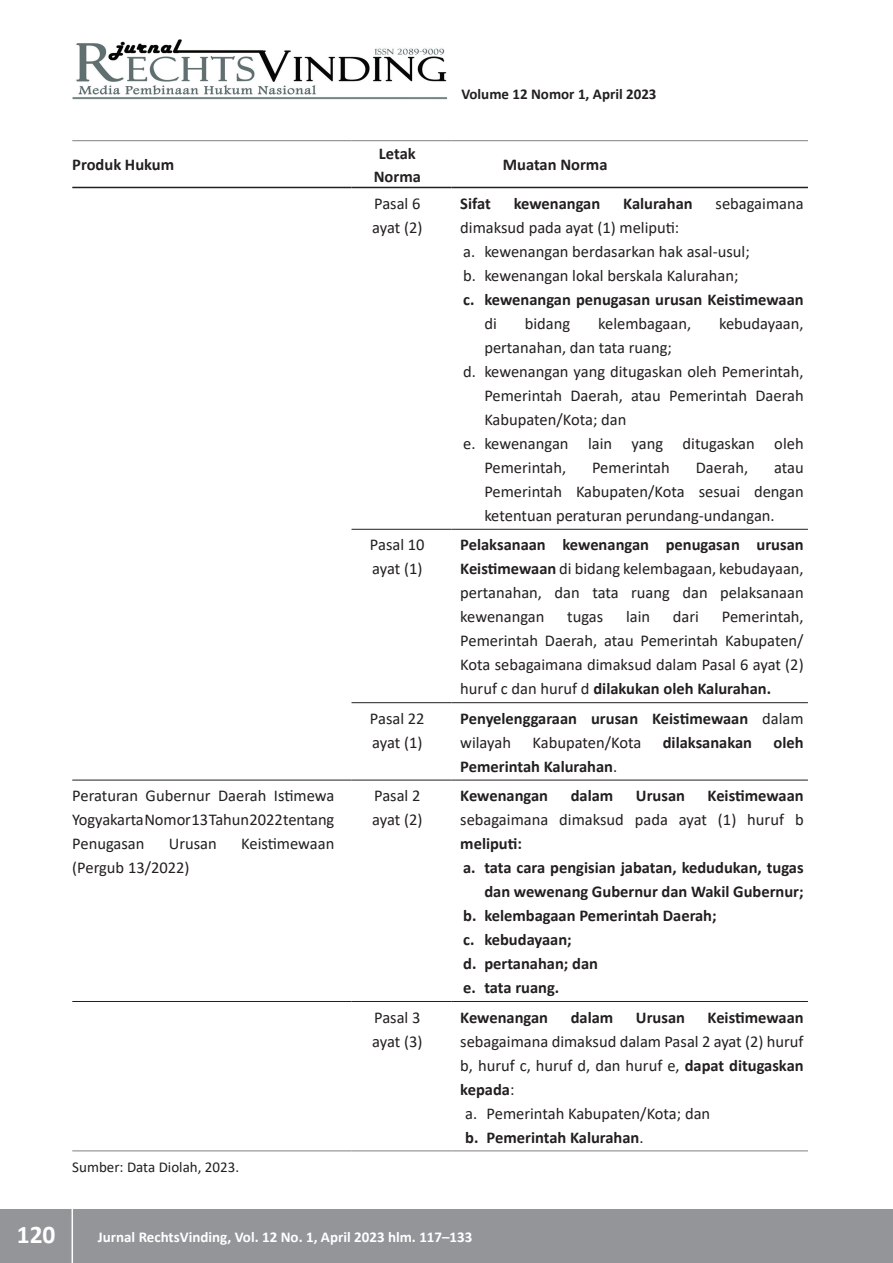
<style>
.page{position:relative;width:893px;height:1263px;background:#fff}
.page>*{position:absolute;margin:0;border:0;box-sizing:border-box;transform-origin:0 0}
.t1{font:700 25.5px "Calibri";color:#fff}
.t2{font:16.5px/24px "Calibri";color:#231f20}
.t3{font:700 16.5px/22.5px "Calibri";color:#231f20;text-align:center}
.t4{font:700 15px "Calibri";color:#fff}
.t5{font:700 15px "Calibri";color:#231f20}
.t6{font:15px "Calibri";color:#231f20}
.s1{font-weight:700}
.s2{font-weight:400}
</style>
<div class="page">
<div style="left:0;top:1209px;width:893px;height:54px;background:#939598"></div>
<hr style="left:72px;top:1206px;width:1px;height:57px;background:#fff">
<img style="left:72px;top:39px;width:375px;height:60px">
<hr style="left:72px;top:140px;width:279px;height:1px;background:#7f807f">
<hr style="left:351px;top:140px;width:101px;height:1px;background:#7f807f">
<hr style="left:452px;top:140px;width:356px;height:1px;background:#7f807f">
<hr style="left:72px;top:1150px;width:279px;height:1px;background:#7f807f">
<hr style="left:351px;top:1150px;width:101px;height:1px;background:#7f807f">
<hr style="left:452px;top:1150px;width:356px;height:1px;background:#7f807f">
<hr style="left:72px;top:187px;width:279px;height:1px;background:#231f20">
<hr style="left:351px;top:187px;width:101px;height:1px;background:#231f20">
<hr style="left:452px;top:187px;width:356px;height:1px;background:#231f20">
<hr style="left:351px;top:529px;width:101px;height:1px;background:#231f20">
<hr style="left:452px;top:529px;width:356px;height:1px;background:#231f20">
<hr style="left:351px;top:702px;width:101px;height:1px;background:#231f20">
<hr style="left:452px;top:702px;width:356px;height:1px;background:#231f20">
<hr style="left:72px;top:780px;width:279px;height:1px;background:#231f20">
<hr style="left:351px;top:780px;width:101px;height:1px;background:#231f20">
<hr style="left:452px;top:780px;width:356px;height:1px;background:#231f20">
<hr style="left:72px;top:1001px;width:279px;height:1px;background:#231f20">
<hr style="left:351px;top:1001px;width:101px;height:1px;background:#231f20">
<hr style="left:452px;top:1001px;width:356px;height:1px;background:#231f20">
<p class="t3" style="left:72px;top:153px;width:103px">Produk Hukum</p>
<p class="t3" style="left:374px;top:142px;width:49px">Letak<br>Norma</p>
<p class="t5" style="left:461px;top:84px;width:197px">Volume 12 Nomor 1, April 2023</p>
<p class="t3" style="left:503px;top:153px;width:106px">Muatan Norma</p>
<p class="t2" style="left:372px;top:191px;width:52px">Pasal 6 ayat (2)</p>
<p class="t3" style="left:460px;top:192px;width:32px">Sifat</p>
<p class="t3" style="left:514px;top:192px;width:88px">kewenangan</p>
<p class="t3" style="left:623px;top:192px;width:71px">Kalurahan</p>
<p class="t2" style="left:716px;top:191px;width:90px">sebagaimana</p>
<p class="t2" style="left:460px;top:215px;width:291px">dimaksud pada ayat (1) meliputi:<br>a. kewenangan berdasarkan hak asal-usul; b. kewenangan lokal berskala Kalurahan;</p>
<p class="t3" style="left:463px;top:288px;width:342px">c. kewenangan penugasan urusan Keistimewaan</p>
<p class="t2" style="left:484px;top:311px;width:14px">di</p>
<p class="t2" style="left:525px;top:311px;width:47px">bidang</p>
<p class="t2" style="left:598px;top:311px;width:94px">kelembagaan,</p>
<p class="t2" style="left:719px;top:311px;width:86px">kebudayaan,</p>
<p class="t2" style="left:484px;top:335px;width:189px">pertanahan, dan tata ruang;</p>
<p class="t2" style="left:463px;top:359px;width:342px">d. kewenangan yang ditugaskan oleh Pemerintah,</p>
<p class="t2" style="left:484px;top:383px;width:321px">Pemerintah Daerah, atau Pemerintah Daerah</p>
<p class="t2" style="left:484px;top:407px;width:144px">Kabupaten/Kota; dan</p>
<p class="t2" style="left:463px;top:431px;width:342px">e. kewenangan lain yang ditugaskan oleh</p>
<p class="t2" style="left:484px;top:455px;width:83px">Pemerintah,</p>
<p class="t2" style="left:592px;top:455px;width:79px">Pemerintah</p>
<p class="t2" style="left:696px;top:455px;width:54px">Daerah,</p>
<p class="t2" style="left:484px;top:455px;width:321px;text-align:justify;text-indent:290px">atau Pemerintah Kabupaten/Kota sesuai dengan ketentuan peraturan perundang-undangan.</p>
<p class="t2" style="left:370px;top:532px;width:56px">Pasal 10 ayat (1)</p>
<p class="t2" style="left:460px;top:532px;width:345px;text-align:justify"><span class="s1">Pelaksanaan kewenangan penugasan urusan Keistimewaan</span> di bidang kelembagaan, kebudayaan, pertanahan, dan tata ruang dan pelaksanaan kewenangan</p>
<p class="t2" style="left:460px;top:604px;width:345px;text-align:justify;text-indent:262px">Pemerintah, Pemerintah Daerah, atau Pemerintah Kabupaten/ Kota sebagaimana dimaksud dalam Pasal 6 ayat (2) huruf c dan huruf d <span class="s1">dilakukan oleh Kalurahan.</span></p>
<p class="t2" style="left:567px;top:604px;width:38px">tugas</p>
<p class="t2" style="left:626px;top:604px;width:26px">lain</p>
<p class="t2" style="left:673px;top:604px;width:28px">dari</p>
<p class="t2" style="left:72px;top:783px;width:264px;text-align:justify">Peraturan Gubernur Daerah Istimewa Yogyakarta Nomor 13 Tahun 2022 tentang Penugasan</p>
<p class="t2" style="left:169px;top:831px;width:50px">Urusan</p>
<p class="t2" style="left:241px;top:831px;width:95px">Keistimewaan</p>
<p class="t2" style="left:72px;top:855px;width:119px">(Pergub 13/2022)</p>
<p class="t6" style="left:72px;top:1156px;width:168px">Sumber: Data Diolah, 2023.</p>
<p class="t2" style="left:370px;top:706px;width:56px">Pasal 22 ayat (1)</p>
<p class="t3" style="left:460px;top:706px;width:345px;line-height:24px;text-align:left">Penyelenggaraan urusan Keistimewaan <span class="s2">dalam wilayah</span></p>
<p class="t2" style="left:532px;top:730px;width:110px">Kabupaten/Kota</p>
<p class="t3" style="left:663px;top:731px;width:91px">dilaksanakan</p>
<p class="t3" style="left:774px;top:731px;width:32px">oleh</p>
<p class="t3" style="left:460px;top:755px;width:158px">Pemerintah Kalurahan<span class="s2">.</span></p>
<p class="t2" style="left:372px;top:783px;width:52px">Pasal 2 ayat (2)</p>
<p class="t3" style="left:460px;top:784px;width:89px">Kewenangan</p>
<p class="t3" style="left:571px;top:784px;width:44px">dalam</p>
<p class="t3" style="left:636px;top:784px;width:51px">Urusan</p>
<p class="t3" style="left:708px;top:784px;width:98px">Keistimewaan</p>
<p class="t2" style="left:460px;top:807px;width:345px">sebagaimana dimaksud pada ayat (1) huruf b</p>
<p class="t3" style="left:460px;top:832px;width:63px">meliputi:</p>
<p class="t3" style="left:463px;top:856px;width:342px">a. tata cara pengisian jabatan, kedudukan, tugas</p>
<p class="t3" style="left:484px;top:880px;width:321px">dan wewenang Gubernur dan Wakil Gubernur;</p>
<p class="t3" style="left:463px;top:904px;width:255px">b. kelembagaan Pemerintah Daerah;</p>
<p class="t3" style="left:463px;top:928px;width:110px">c. kebudayaan;</p>
<p class="t3" style="left:463px;top:952px;width:136px">d. pertanahan; dan</p>
<p class="t3" style="left:463px;top:976px;width:98px">e. tata ruang.</p>
<p class="t2" style="left:372px;top:1005px;width:52px">Pasal 3 ayat (3)</p>
<p class="t3" style="left:460px;top:1006px;width:89px">Kewenangan</p>
<p class="t3" style="left:571px;top:1006px;width:44px">dalam</p>
<p class="t3" style="left:636px;top:1006px;width:51px">Urusan</p>
<p class="t3" style="left:708px;top:1006px;width:98px">Keistimewaan</p>
<p class="t2" style="left:460px;top:1029px;width:345px">sebagaimana dimaksud dalam Pasal 2 ayat (2) huruf</p>
<p class="t2" style="left:460px;top:1053px;width:345px">b, huruf c, huruf d, dan huruf e, <span class="s1">dapat ditugaskan</span></p>
<p class="t3" style="left:460px;top:1078px;width:56px">kepada<span class="s2">:</span></p>
<p class="t2" style="left:465px;top:1101px;width:246px">a. Pemerintah Kabupaten/Kota; dan</p>
<p class="t3" style="left:465px;top:1126px;width:180px">b. Pemerintah Kalurahan<span class="s2">.</span></p>
<h1 class="t1" style="left:17px;top:1216px;width:40px">120</h1>
<p class="t4" style="left:98px;top:1227px;width:376px">Jurnal RechtsVinding, Vol. 12 No. 1, April 2023 hlm. 117–133</p>
</div>
